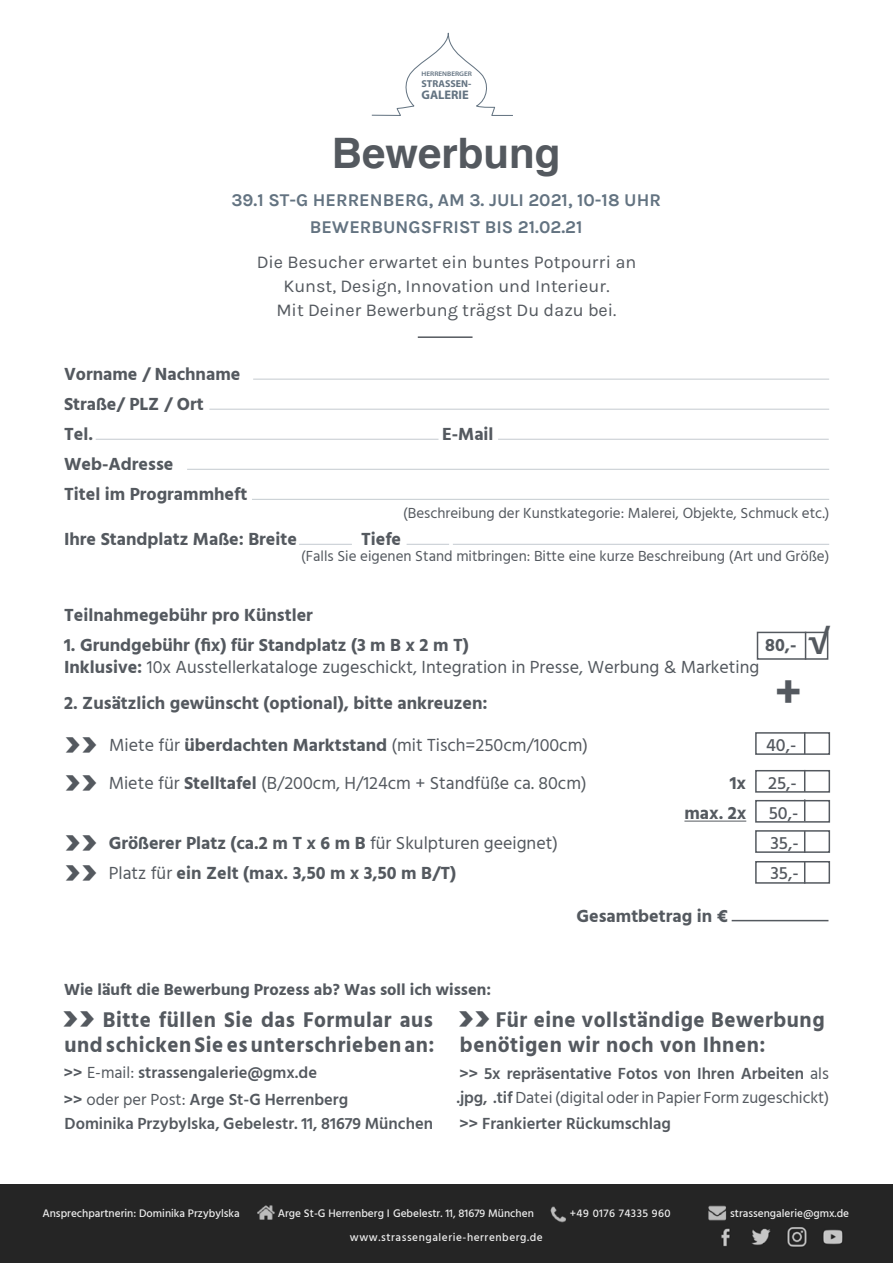
<style>
.page{position:relative;width:893px;height:1263px;background:#fff}
.page>*{position:absolute;margin:0;border:0;box-sizing:border-box;transform-origin:0 0}
.t1{font:700 46.8px "Hind";color:#54595f;scale:.96 1}
.t2{font:700 45px "Hind";color:#54595f}
.t3{font:700 42px "Helvetica";color:#54595f}
.t4{font:700 25.8px "Hind";color:#54595f}
.t5{font:700 21.9px/25.2px "Hind";letter-spacing:.025em;color:#54595f;scale:.96 1}
.t6{font:700 18px/30px "Hind";color:#54595f}
.t7{font:18px "Hind";color:#54595f}
.t8{font:18px/24px "Karla";color:#54595f;text-align:center}
.t9{font:700 18px/27px "Karla";color:#637381;text-align:center}
.t10{font:500 18px "Hind";color:#54595f}
.t11{font:600 16.5px/27px "Hind";color:#54595f}
.t12{font:700 16.5px "Hind";color:#54595f}
.t13{font:15px "Hind";color:#54595f}
.t14{font:700 12.45px "Myriad Pro";color:#637381}
.t15{font:500 11.25px "Hind";color:#ededed}
.t16{font:500 11.25px "Hind";letter-spacing:.05em;color:#ededed}
.t17{font:500 11.25px "Hind";letter-spacing:.04em;color:#ededed}
.t18{font:700 10.05px "Myriad Pro";color:#637381}
.t19{font:600 6.6px "Myriad Pro";color:#637381;scale:1.09 1}
.s1{font-weight:700}
.s2{font-weight:500}
.s3{font-weight:400}
.s4{font-size:46.8px}
</style>
<div class="page">
<svg style="left:371px;top:32px;width:142px;height:84px"></svg>
<hr style="left:684px;top:821px;width:62px;height:1px;background:#54595f">
<hr style="left:252px;top:499px;width:577px;height:1px;background:#687886">
<hr style="left:187px;top:469px;width:642px;height:1px;background:#687886">
<hr style="left:96px;top:439px;width:342px;height:1px;background:#687886">
<hr style="left:498px;top:439px;width:331px;height:1px;background:#687886">
<hr style="left:209px;top:409px;width:620px;height:1px;background:#687886">
<hr style="left:253px;top:379px;width:576px;height:1px;background:#687886">
<hr style="left:299px;top:544px;width:53px;height:1px;background:#687886">
<hr style="left:407px;top:544px;width:42px;height:1px;background:#687886">
<svg style="left:805px;top:635px;width:1px;height:22px"></svg>
<div style="left:757px;top:632px;width:71px;height:28px;border:2px solid #54595f"></div>
<div style="left:755px;top:800px;width:75px;height:23px;border:2px solid #54595f"></div>
<svg style="left:804px;top:799px;width:1px;height:22px"></svg>
<div style="left:755px;top:732px;width:75px;height:23px;border:2px solid #54595f"></div>
<div style="left:755px;top:770px;width:75px;height:23px;border:2px solid #54595f"></div>
<div style="left:755px;top:830px;width:75px;height:23px;border:2px solid #54595f"></div>
<svg style="left:804px;top:732px;width:1px;height:22px"></svg>
<svg style="left:804px;top:770px;width:1px;height:22px"></svg>
<svg style="left:804px;top:831px;width:1px;height:22px"></svg>
<div style="left:755px;top:861px;width:75px;height:23px;border:2px solid #54595f"></div>
<svg style="left:804px;top:862px;width:1px;height:22px"></svg>
<hr style="left:453px;top:544px;width:376px;height:1px;background:#687886">
<hr style="left:732px;top:920px;width:96px;height:1px;background:#54595f">
<hr style="left:418px;top:336px;width:54px;height:2px;background:#54595f">
<div style="left:0;top:1184px;width:893px;height:79px;background:#252525"></div>
<img style="left:721px;top:1227px;width:122px;height:20px">
<svg style="left:257px;top:1205px;width:18px;height:14px"></svg>
<svg style="left:550px;top:1206px;width:16px;height:17px"></svg>
<svg style="left:708px;top:1205px;width:18px;height:16px"></svg>
<p class="t19" style="left:421px;top:69px;width:48px">HERRENBERGER</p>
<p class="t18" style="left:421px;top:77px;width:51px">STRASSEN-</p>
<p class="t14" style="left:421px;top:86px;width:49px">GALERIE</p>
<h3 class="t3" style="left:332px;top:120px;width:230px">Bewerbung</h3>
<p class="t9" style="left:231px;top:186px;width:431px">39.1 ST-G HERRENBERG, AM 3. JULI 2021, 10-18 UHR<br>BEWERBUNGSFRIST BIS 21.02.21</p>
<p class="t8" style="left:257px;top:250px;width:381px">Die Besucher erwartet ein buntes Potpourri an<br>Kunst, Design, Innovation und Interieur.<br>Mit Deiner Bewerbung trägst Du dazu bei.</p>
<p class="t6" style="left:64px;top:358px;width:178px">Vorname / Nachname<br>Straße/ PLZ / Ort<br>Tel.</p>
<p class="t6" style="left:64px;top:448px;width:185px">Web-Adresse<br>Titel im Programmheft</p>
<p class="t6" style="left:442px;top:418px;width:53px">E-Mail</p>
<p class="t13" style="left:403px;top:502px;width:428px">(Beschreibung der Kunstkategorie: Malerei, Objekte, Schmuck etc.)</p>
<p class="t6" style="left:64px;top:523px;width:234px">Ihre Standplatz Maße: Breite</p>
<p class="t6" style="left:361px;top:523px;width:42px">Tiefe</p>
<p class="t13" style="left:301px;top:546px;width:530px">(Falls Sie eigenen Stand mitbringen: Bitte eine kurze Beschreibung (Art und Größe)</p>
<p class="t6" style="left:64px;top:600px;width:250px">Teilnahmegebühr pro Künstler</p>
<p class="t6" style="left:64px;top:630px;width:406px">1. Grundgebühr (fix) für Standplatz (3 m B x 2 m T)</p>
<p class="t6" style="left:765px;top:630px;width:33px">80,-</p>
<p class="t7" style="left:64px;top:655px;width:697px"><span class="s1">Inklusive:</span> 10x Ausstellerkataloge zugeschickt, Integration in Presse, Werbung &amp; Marketing</p>
<p class="t6" style="left:64px;top:688px;width:425px">2. Zusätzlich gewünscht (optional), bitte ankreuzen:</p>
<h1 class="t1" style="left:64px;top:714px;width:36px">››</h1>
<p class="t7" style="left:109px;top:733px;width:480px">Miete für <span class="s1">überdachten Marktstand</span> (mit Tisch=250cm/100cm)</p>
<p class="t10" style="left:766px;top:733px;width:32px">40,-</p>
<h1 class="t1" style="left:64px;top:751px;width:36px">››</h1>
<p class="t7" style="left:109px;top:771px;width:479px">Miete für <span class="s1">Stelltafel</span> (B/200cm, H/124cm + Standfüße ca. 80cm)</p>
<p class="t6" style="left:684px;top:768px;width:114px;text-indent:45px">1x <span class="s2">25,- </span>max. 2x</p>
<h2 class="t2" style="left:775px;top:665px;width:28px">+</h2>
<p class="t10" style="left:769px;top:800px;width:31px">50,-</p>
<h1 class="t1" style="left:64px;top:811px;width:36px">››</h1>
<p class="t6" style="left:109px;top:828px;width:451px">Größerer Platz (ca.2 m T x 6 m B <span class="s3">für Skulpturen geeignet)</span></p>
<p class="t10" style="left:770px;top:830px;width:30px">35,-</p>
<h1 class="t1" style="left:64px;top:841px;width:36px">››</h1>
<p class="t6" style="left:109px;top:858px;width:349px"><span class="s3">Platz für</span> ein Zelt (max. 3,50 m x 3,50 m B/T)</p>
<p class="t10" style="left:770px;top:860px;width:30px">35,-</p>
<p class="t6" style="left:576px;top:901px;width:153px">Gesamtbetrag in €</p>
<h3 class="t4" style="left:808px;top:625px;width:23px">√</h3>
<p class="t12" style="left:64px;top:980px;width:429px">Wie läuft die Bewerbung Prozess ab? Was soll ich wissen:</p>
<p class="t5" style="left:62px;top:1007px;width:390px"><span class="s4">››</span> Bitte füllen Sie das Formular aus und schicken Sie es unterschrieben an:</p>
<p class="t11" style="left:64px;top:1059px;width:286px">&gt;&gt; <span class="s3">E-mail:</span> strassengalerie@gmx.de<br>&gt;&gt; <span class="s3">oder per Post:</span> Arge St-G Herrenberg</p>
<p class="t11" style="left:65px;top:1110px;width:370px">Dominika Przybylska, Gebelestr. 11, 81679 München</p>
<p class="t5" style="left:457px;top:1007px;width:384px"><span class="s4">››</span> Für eine vollständige Bewerbung benötigen wir noch von Ihnen:</p>
<p class="t11" style="left:456px;top:1062px;width:374px;line-height:24px">&gt;&gt; 5x repräsentative Fotos von Ihren Arbeiten <span class="s3">als </span>.jpg, .tif <span class="s3">Datei (digital oder in Papier Form zugeschickt)</span></p>
<p class="t11" style="left:459px;top:1110px;width:213px">&gt;&gt; Frankierter Rückumschlag</p>
<p class="t15" style="left:42px;top:1206px;width:199px">Ansprechpartnerin: Dominika Przybylska</p>
<p class="t15" style="left:278px;top:1206px;width:258px">Arge St-G Herrenberg I Gebelestr. 11, 81679 München</p>
<p class="t17" style="left:570px;top:1206px;width:102px">+49 0176 74335 960</p>
<p class="t15" style="left:730px;top:1206px;width:121px">strassengalerie@gmx.de</p>
<p class="t16" style="left:350px;top:1230px;width:194px">www.strassengalerie-herrenberg.de</p>
</div>
